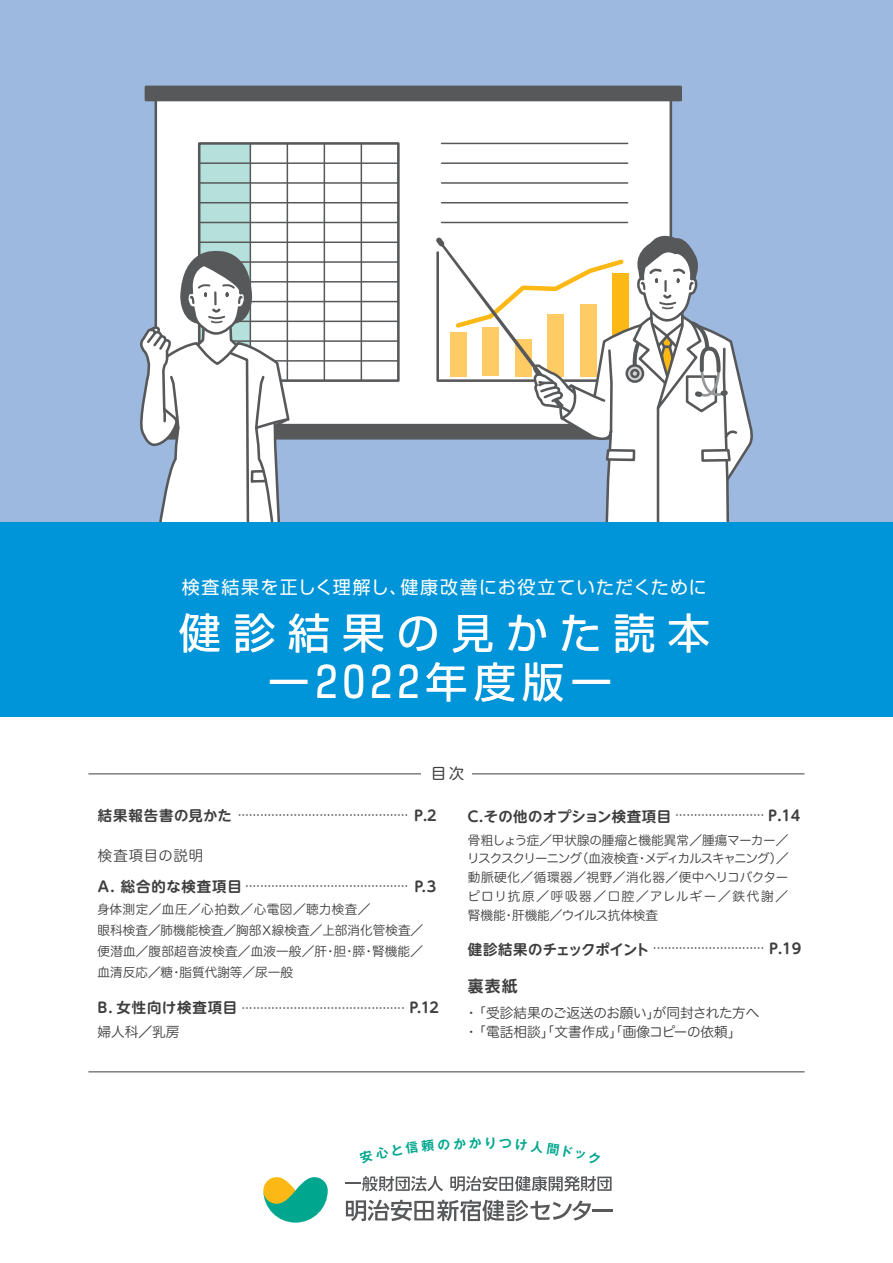
<style>
.page{position:relative;width:893px;height:1263px;background:#fff}
.page>*{position:absolute;margin:0;border:0;box-sizing:border-box;transform-origin:0 0}
.t1{font:42px "Shin Go Pr 6";letter-spacing:.29em;color:#fff}
.t2{font:18px "Shin Go Pr 6";letter-spacing:.07em;color:#fff}
.t3{font:700 15.75px "UD Shin M Go Pr 6 De";color:#3e3e3f}
.t4{font:15px "UD Shin M Go Pr 6";color:#3e3e3f}
.t5{font:700 14.4px "UD Shin M Go Pr 6 De";letter-spacing:.04em;color:#3e3e3f}
.t6{font:700 14.4px "UD Shin M Go Pr 6 De";letter-spacing:.015em;color:#3e3e3f}
.t7{font:700 14.4px "UD Shin M Go Pr 6 De";letter-spacing:.06em;color:#3e3e3f}
.t8{font:14.4px "Hira Maru Std W3";letter-spacing:.055em;color:#3e3e3f}
.t9{font:13.65px/18.8px "Hira Maru Std W3";letter-spacing:-.01em;color:#3e3e3f}
.t10{font:700 12.75px "Gothic MB101 Pr 5 De";color:#00a78e}
.t11{font:12.6px/18.8px "Hira Maru Std W3";letter-spacing:.005em;color:#3e3e3f}
.t12{font:7.95px "Koz Go Pro";color:#3e3e3f}
.s1{font-family:"UD Shin M Go Pr 6 De";font-weight:700;font-size:14.4px}
</style>
<div class="page">
<div style="left:0;top:0;width:893px;height:716px;background:#9db9e0"></div>
<hr style="left:592px;top:1209px;width:21px;height:3px;background:#57585a">
<svg style="left:346px;top:1176px;width:97px;height:15px"></svg>
<svg style="left:450px;top:1176px;width:162px;height:15px"></svg>
<svg style="left:346px;top:1199px;width:245px;height:22px"></svg>
<svg style="left:263px;top:1177px;width:65px;height:45px"></svg>
<hr style="left:88px;top:1071px;width:716px;height:1px;background:#3e3e3f">
<hr style="left:472px;top:774px;width:332px;height:1px;background:#3e3e3f">
<hr style="left:88px;top:774px;width:333px;height:1px;background:#3e3e3f">
<div style="left:155px;top:92px;width:517px;height:340px;background:#fff;border:3px solid #57585a"></div>
<div style="left:145px;top:86px;width:537px;height:15px;background:#57585a"></div>
<div style="left:145px;top:424px;width:537px;height:16px;background:#57585a;border:3px solid #57585a"></div>
<hr style="left:442px;top:143px;width:186px;height:1px;background:#57585a">
<hr style="left:442px;top:162px;width:186px;height:2px;background:#57585a">
<hr style="left:442px;top:182px;width:186px;height:2px;background:#57585a">
<hr style="left:442px;top:202px;width:186px;height:1px;background:#57585a">
<hr style="left:442px;top:222px;width:186px;height:1px;background:#57585a">
<div style="left:199px;top:143px;width:51px;height:238px;background:#b5e0dc"></div>
<div style="left:198px;top:142px;width:202px;height:240px;border:3px solid #57585a"></div>
<hr style="left:250px;top:143px;width:1px;height:238px;background:#57585a">
<hr style="left:287px;top:143px;width:1px;height:238px;background:#57585a">
<hr style="left:324px;top:143px;width:1px;height:238px;background:#57585a">
<hr style="left:361px;top:143px;width:1px;height:238px;background:#57585a">
<hr style="left:199px;top:182px;width:199px;height:2px;background:#57585a">
<hr style="left:199px;top:162px;width:199px;height:2px;background:#57585a">
<hr style="left:199px;top:202px;width:199px;height:1px;background:#57585a">
<hr style="left:199px;top:222px;width:199px;height:1px;background:#57585a">
<hr style="left:199px;top:241px;width:199px;height:2px;background:#57585a">
<hr style="left:199px;top:281px;width:199px;height:2px;background:#57585a">
<hr style="left:199px;top:301px;width:199px;height:1px;background:#57585a">
<hr style="left:199px;top:321px;width:199px;height:1px;background:#57585a">
<hr style="left:199px;top:340px;width:199px;height:2px;background:#57585a">
<hr style="left:199px;top:360px;width:199px;height:2px;background:#57585a">
<hr style="left:202px;top:261px;width:196px;height:2px;background:#57585a">
<svg style="left:556px;top:85px;width:197px;height:437px"></svg>
<hr style="left:657px;top:408px;width:2px;height:117px;background:#57585a">
<svg style="left:435px;top:234px;width:303px;height:248px"></svg>
<svg style="left:138px;top:215px;width:153px;height:502px"></svg>
<div style="left:0;top:522px;width:893px;height:194px;background:#0095d9"></div>
<h2 class="t2" style="left:182px;top:573px;width:527px">検査結果を正しく理解し、健康改善にお役立ていただくために</h2>
<h1 class="t1" style="left:179px;top:599px;width:533px">健診結果の見かた読本</h1>
<h1 class="t1" style="left:268px;top:648px;width:346px">ー2022年度版ー</h1>
<h3 class="t4" style="left:431px;top:761px;width:34px">目次</h3>
<p class="t12" style="left:98px;top:810px;width:314px"><span class="s1">結果報告書の見かた</span>・・・・・・・・・・・・・・・・・・・・・・・・・・・・・・・・・・・・・・・・・・・・・・</p>
<p class="t12" style="left:673px;top:810px;width:95px">・・・・・・・・・・・・・・・・・・・・・・・・</p>
<h3 class="t6" style="left:467px;top:804px;width:205px">C.その他のオプション検査項目</h3>
<h3 class="t5" style="left:768px;top:803px;width:34px">P.14</h3>
<h3 class="t5" style="left:414px;top:803px;width:24px">P.2</h3>
<h3 class="t8" style="left:98px;top:845px;width:107px">検査項目の説明</h3>
<h3 class="t7" style="left:98px;top:874px;width:145px">A. 総合的な検査項目</h3>
<p class="t12" style="left:243px;top:881px;width:169px">・・・・・・・・・・・・・・・・・・・・・・・・・・・・・・・・・・・・・・・・・・・・</p>
<h3 class="t5" style="left:414px;top:874px;width:24px">P.3</h3>
<h3 class="t11" style="left:97px;top:899px;width:327px;line-height:21px">身体測定／血圧／心拍数／心電図／聴力検査／<br>眼科検査／肺機能検査／胸部Ｘ線検査／上部消化管検査／便潜血／腹部超音波検査／血液一般／肝・胆・膵・腎機能／血清反応／糖・脂質代謝等／尿一般</h3>
<h3 class="t5" style="left:410px;top:995px;width:31px">P.12</h3>
<h3 class="t9" style="left:98px;top:1022px;width:83px">婦人科／乳房</h3>
<h3 class="t5" style="left:98px;top:995px;width:141px">B. 女性向け検査項目</h3>
<p class="t12" style="left:240px;top:1003px;width:169px">・・・・・・・・・・・・・・・・・・・・・・・・・・・・・・・・・・・・・・・・・・・・</p>
<h3 class="t11" style="left:467px;top:830px;width:323px;text-align:justify">骨粗しょう症／甲状腺の腫瘤と機能異常／腫瘍マーカー／リスクスクリーニング（血液検査・メディカルスキャニング）／動脈硬化／循環器／視野／消化器／便中ヘリコバクターピロリ抗原／呼吸器／口腔／アレルギー／鉄代謝／腎機能・肝機能／ウイルス抗体検査</h3>
<p class="t12" style="left:468px;top:943px;width:335px"><span class="s1">健診結果のチェックポイント</span>・・・・・・・・・・・・・・・・・・・・・・・・・・・・・・ <span class="s1">P.19</span></p>
<h3 class="t3" style="left:468px;top:972px;width:51px">裏表紙</h3>
<h3 class="t9" style="left:465px;top:1003px;width:296px">・ 「受診結果のご返送のお願い」が同封された方へ・ 「電話相談」「文書作成」「画像コピーの依頼」</h3>
<h3 class="t10" style="left:469px;top:1133px;width:14px">か</h3>
</div>
